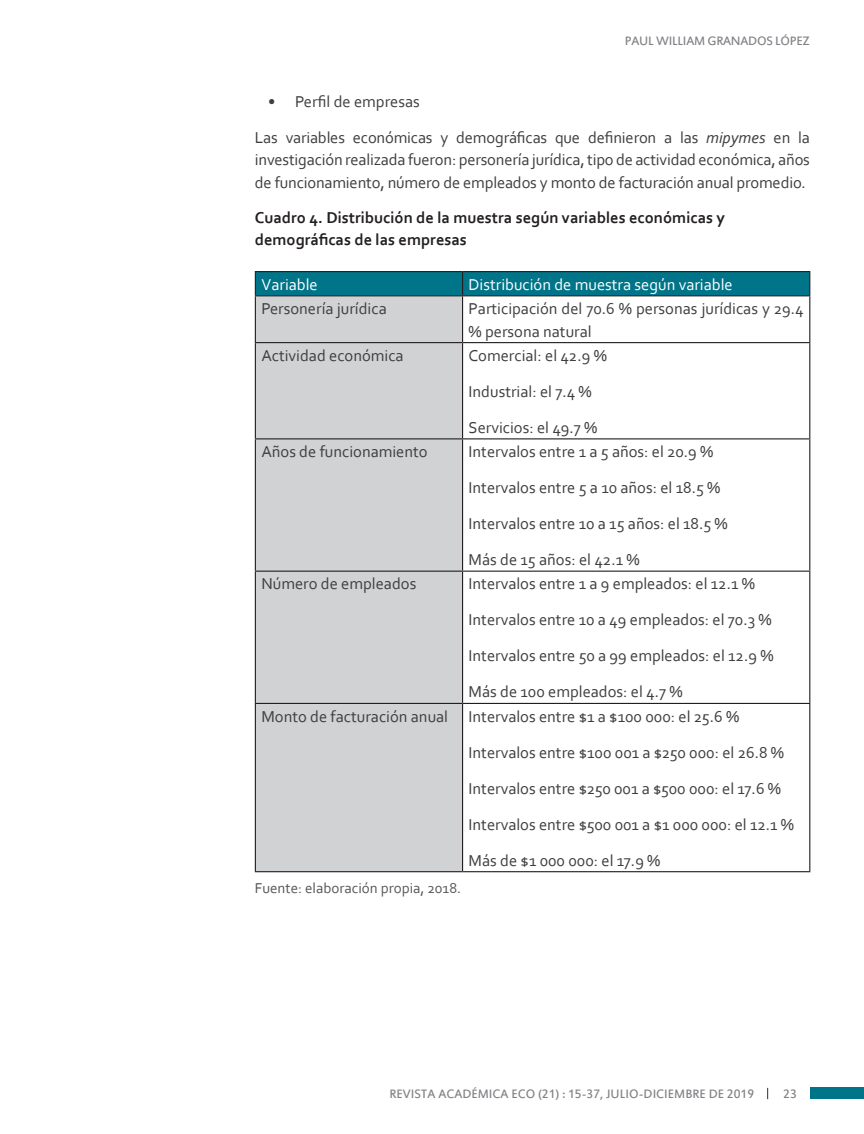
<style>
.page{position:relative;width:864px;height:1134px;background:#fff}
.page>*{position:absolute;margin:0;border:0;box-sizing:border-box;transform-origin:0 0}
.TEXTO{font:16.5px/22.5px "Corbel";color:#3e3e3f;text-align:justify}
.FIGURA_TITULO{font:700 16.5px/21.8px "Corbel";color:#231f20}
.TEXTO-2{font:16.5px "Corbel";color:#fff}
.FUENTE{font:15px "Corbel";color:#57585a}
.t1{font:13.5px "Estrangelo Edessa";color:#808285}
.t2{font:13.5px "Estrangelo Edessa";letter-spacing:-.02em;color:#808285}
.s1{font-style:italic}
</style>
<div class="page">
<div style="left:810px;top:1088px;width:54px;height:11px;background:#007589"></div>
<div style="left:256px;top:296px;width:206px;height:575px;background:#d1d2d4"></div>
<hr style="left:255px;top:271px;width:208px;height:1px;background:#231f20">
<hr style="left:463px;top:271px;width:347px;height:1px;background:#231f20">
<div style="left:255px;top:272px;width:555px;height:23px;background:#007589"></div>
<hr style="left:255px;top:295px;width:208px;height:1px;background:#231f20">
<hr style="left:255px;top:296px;width:1px;height:46px;background:#231f20">
<hr style="left:463px;top:295px;width:347px;height:1px;background:#231f20">
<hr style="left:462px;top:296px;width:1px;height:46px;background:#231f20">
<hr style="left:809px;top:296px;width:1px;height:46px;background:#231f20">
<hr style="left:255px;top:342px;width:208px;height:1px;background:#231f20">
<hr style="left:255px;top:343px;width:1px;height:95px;background:#231f20">
<hr style="left:463px;top:342px;width:347px;height:1px;background:#231f20">
<hr style="left:462px;top:343px;width:1px;height:95px;background:#231f20">
<hr style="left:809px;top:343px;width:1px;height:95px;background:#231f20">
<hr style="left:255px;top:438px;width:208px;height:1px;background:#231f20">
<hr style="left:255px;top:439px;width:1px;height:132px;background:#231f20">
<hr style="left:463px;top:438px;width:347px;height:1px;background:#231f20">
<hr style="left:462px;top:439px;width:1px;height:132px;background:#231f20">
<hr style="left:809px;top:439px;width:1px;height:132px;background:#231f20">
<hr style="left:255px;top:571px;width:208px;height:1px;background:#231f20">
<hr style="left:255px;top:572px;width:1px;height:131px;background:#231f20">
<hr style="left:463px;top:571px;width:347px;height:1px;background:#231f20">
<hr style="left:462px;top:572px;width:1px;height:131px;background:#231f20">
<hr style="left:809px;top:572px;width:1px;height:131px;background:#231f20">
<hr style="left:255px;top:703px;width:208px;height:1px;background:#231f20">
<hr style="left:255px;top:704px;width:1px;height:167px;background:#231f20">
<hr style="left:463px;top:703px;width:347px;height:1px;background:#231f20">
<hr style="left:462px;top:704px;width:1px;height:167px;background:#231f20">
<hr style="left:809px;top:704px;width:1px;height:167px;background:#231f20">
<hr style="left:255px;top:871px;width:208px;height:1px;background:#231f20">
<hr style="left:463px;top:871px;width:347px;height:1px;background:#231f20">
<p class="t2" style="left:625px;top:34px;width:187px">PAUL WILLIAM GRANADOS LÓPEZ</p>
<p class="TEXTO" style="left:268px;top:90px;width:153px">• Perfil de empresas</p>
<p class="TEXTO" style="left:255px;top:126px;width:557px">Las variables económicas y demográficas que definieron a las <span class="s1">mipymes</span> en la investigación realizada fueron: personería jurídica, tipo de actividad económica, años de funcionamiento, número de empleados y monto de facturación anual promedio.</p>
<p class="FIGURA_TITULO" style="left:255px;top:206px;width:472px">Cuadro 4. Distribución de la muestra según variables económicas y demográficas de las empresas</p>
<p class="TEXTO-2" style="left:261px;top:274px;width:58px">Variable</p>
<p class="TEXTO-2" style="left:469px;top:274px;width:266px">Distribución de muestra según variable</p>
<p class="TEXTO" style="left:261px;top:297px;width:127px">Personería jurídica</p>
<p class="TEXTO" style="left:469px;top:297px;width:337px">Participación del 70.6 % personas jurídicas y 29.4 % persona natural</p>
<p class="TEXTO" style="left:261px;top:344px;width:144px">Actividad económica</p>
<p class="TEXTO" style="left:469px;top:344px;width:140px">Comercial: el 42.9 %</p>
<p class="TEXTO" style="left:469px;top:380px;width:125px">Industrial: el 7.4 %</p>
<p class="TEXTO" style="left:469px;top:416px;width:130px">Servicios: el 49.7 %</p>
<p class="TEXTO" style="left:261px;top:440px;width:168px">Años de funcionamiento</p>
<p class="TEXTO" style="left:469px;top:440px;width:246px">Intervalos entre 1 a 5 años: el 20.9 %</p>
<p class="TEXTO" style="left:469px;top:476px;width:253px">Intervalos entre 5 a 10 años: el 18.5 %</p>
<p class="TEXTO" style="left:469px;top:512px;width:261px">Intervalos entre 10 a 15 años: el 18.5 %</p>
<p class="TEXTO" style="left:469px;top:548px;width:173px">Más de 15 años: el 42.1 %</p>
<p class="TEXTO" style="left:261px;top:572px;width:157px">Número de empleados</p>
<p class="TEXTO" style="left:469px;top:572px;width:288px">Intervalos entre 1 a 9 empleados: el 12.1 %</p>
<p class="TEXTO" style="left:469px;top:608px;width:305px">Intervalos entre 10 a 49 empleados: el 70.3 %</p>
<p class="TEXTO" style="left:469px;top:644px;width:307px">Intervalos entre 50 a 99 empleados: el 12.9 %</p>
<p class="TEXTO" style="left:469px;top:680px;width:216px">Más de 100 empleados: el 4.7 %</p>
<p class="TEXTO" style="left:261px;top:705px;width:188px">Monto de facturación anual</p>
<p class="TEXTO" style="left:469px;top:705px;width:272px">Intervalos entre $1 a $100 000: el 25.6 %</p>
<p class="TEXTO" style="left:469px;top:741px;width:317px">Intervalos entre $100 001 a $250 000: el 26.8 %</p>
<p class="TEXTO" style="left:469px;top:777px;width:314px">Intervalos entre $250 001 a $500 000: el 17.6 %</p>
<p class="TEXTO" style="left:469px;top:813px;width:327px">Intervalos entre $500 001 a $1 000 000: el 12.1 %</p>
<p class="TEXTO" style="left:469px;top:849px;width:194px">Más de $1 000 000: el 17.9 %</p>
<p class="FUENTE" style="left:255px;top:879px;width:208px">Fuente: elaboración propia, 2018.</p>
<p class="t1" style="left:389px;top:1087px;width:366px">REVISTA ACADÉMICA ECO (21) : 15-37, JULIO-DICIEMBRE DE 2019</p>
<p class="t1" style="left:783px;top:1087px;width:15px">23</p>
</div>
